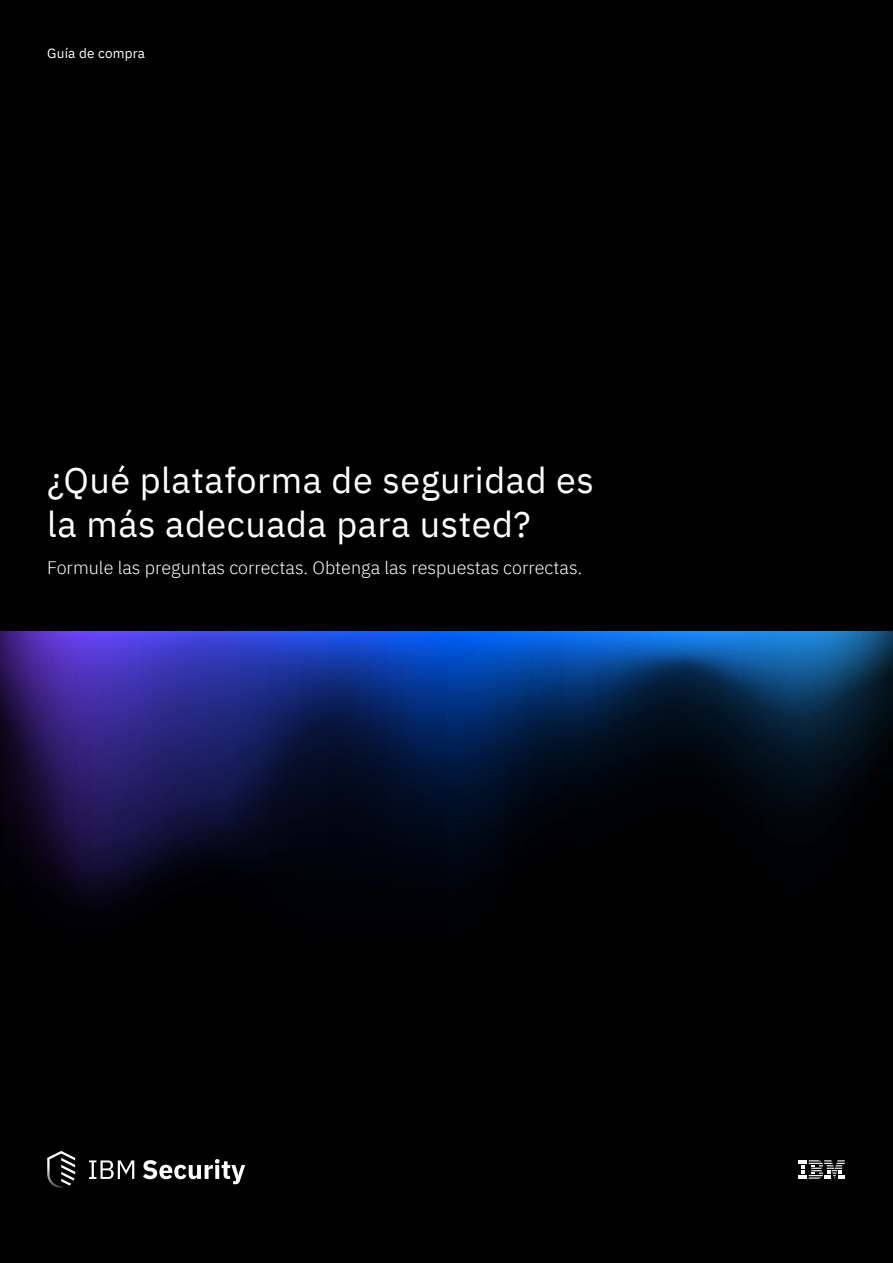
<style>
.page{position:relative;width:893px;height:1263px;background:#000001}
.page>*{position:absolute;margin:0;border:0;box-sizing:border-box;transform-origin:0 0}
.t1{font:36px/43.5px "IBM Plex Sans";letter-spacing:.015em;color:#fff}
.t2{font:300 18px "IBM Plex Sans";color:#fff}
.t3{font:13.5px "IBM Plex Sans";letter-spacing:.015em;color:#fff}
</style>
<div class="page">
<svg style="left:0;top:631px;width:893px;height:279px"></svg>
<svg style="left:89px;top:1159px;width:156px;height:25px"></svg>
<svg style="left:47px;top:1151px;width:28px;height:37px"></svg>
<svg style="left:798px;top:1160px;width:47px;height:19px"></svg>
<p class="t3" style="left:47px;top:43px;width:99px">Guía de compra</p>
<h1 class="t1" style="left:47px;top:456px;width:548px">¿Qué plataforma de seguridad es la más adecuada para usted?</h1>
<p class="t2" style="left:47px;top:554px;width:536px">Formule las preguntas correctas. Obtenga las respuestas correctas.</p>
</div>
